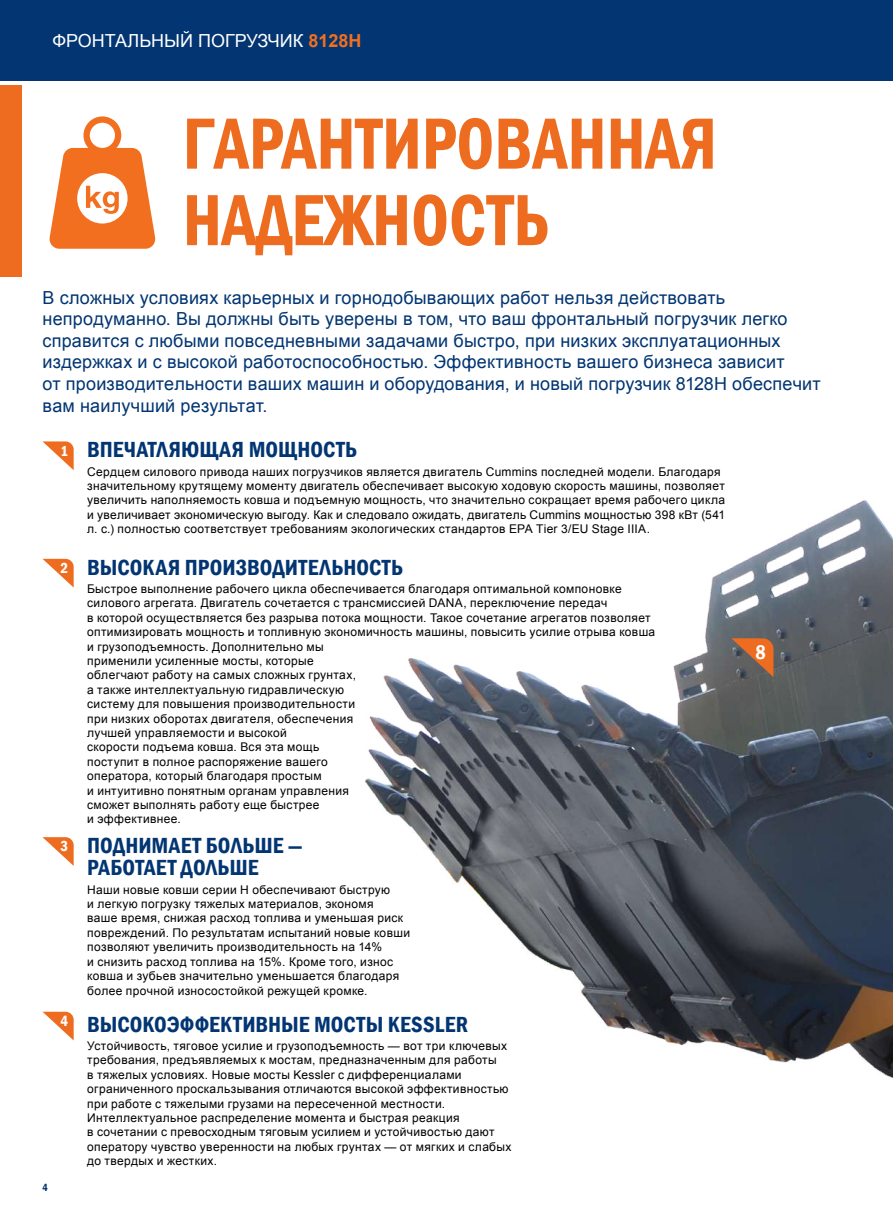
<style>
.page{position:relative;width:893px;height:1212px;background:#fff}
.page>*{position:absolute;margin:0;border:0;box-sizing:border-box;transform-origin:0 0}
.t1{font:600 condensed 75px/76.5px "Franklin Gothic";color:#ed6c1f;scale:.9 1}
.t2{font:600 condensed 22.5px/22.5px "Franklin Gothic";letter-spacing:.01em;color:#023572}
.t3{font:600 condensed 20.25px "Franklin Gothic";color:#fff}
.t4{font:18px/21.6px "Arial";letter-spacing:.01em;color:#023572}
.t5{font:18px "Arial";color:#fff}
.t6{font:600 condensed 15px "Franklin Gothic";color:#fff}
.t7{font:12px/14.4px "Arial";letter-spacing:.03em;color:#000}
.t8{font:600 condensed 10.5px "Franklin Gothic";color:#023572}
.s1{font-weight:700;color:#f36f20}
</style>
<div class="page">
<div style="left:0;top:0;width:893px;height:81px;background:#023572"></div>
<img style="left:366px;top:500px;width:527px;height:578px">
<svg style="left:731px;top:638px;width:42px;height:39px;background:#a16542"></svg>
<div style="left:0;top:85px;width:21px;height:191px;background:#ed6c1f"></div>
<svg style="left:43px;top:441px;width:31px;height:29px"></svg>
<svg style="left:43px;top:559px;width:31px;height:28px"></svg>
<svg style="left:43px;top:837px;width:31px;height:29px"></svg>
<svg style="left:50px;top:116px;width:105px;height:133px"></svg>
<svg style="left:43px;top:1012px;width:31px;height:28px"></svg>
<h3 class="t5" style="left:53px;top:29px;width:310px">ФРОНТАЛЬНЫЙ ПОГРУЗЧИК <span class="s1">8128H</span></h3>
<h1 class="t1" style="left:183px;top:104px;width:595px">ГАРАНТИРОВАННАЯ<br>НАДЕЖНОСТЬ</h1>
<p class="t4" style="left:43px;top:287px;width:780px">В сложных условиях карьерных и горнодобывающих работ нельзя действовать непродуманно. Вы должны быть уверены в том, что ваш фронтальный погрузчик легко справится с любыми повседневными задачами быстро, при низких эксплуатационных издержках и с высокой работоспособностью. Эффективность вашего бизнеса зависит<br>от производительности ваших машин и оборудования, и новый погрузчик 8128H обеспечит вам наилучший результат.</p>
<p class="t8" style="left:43px;top:1180px;width:7px">4</p>
<p class="t6" style="left:60px;top:440px;width:9px">1</p>
<h2 class="t2" style="left:87px;top:438px;width:271px">ВПЕЧАТЛЯЮЩАЯ МОЩНОСТЬ</h2>
<p class="t7" style="left:87px;top:464px;width:639px">Сердцем силового привода наших погрузчиков является двигатель Cummins последней модели. Благодаря значительному крутящему моменту двигатель обеспечивает высокую ходовую скорость машины, позволяет увеличить наполняемость ковша и подъемную мощность, что значительно сокращает время рабочего цикла и увеличивает экономическую выгоду. Как и следовало ожидать, двигатель Cummins мощностью 398 кВт (541 л. с.) полностью соответствует требованиям экологических стандартов EPA Tier 3/EU Stage IIIA.</p>
<p class="t6" style="left:60px;top:558px;width:9px">2</p>
<h2 class="t2" style="left:87px;top:555px;width:317px">ВЫСОКАЯ ПРОИЗВОДИТЕЛЬНОСТЬ</h2>
<p class="t7" style="left:87px;top:582px;width:570px">Быстрое выполнение рабочего цикла обеспечивается благодаря оптимальной компоновке силового агрегата. Двигатель сочетается с трансмиссией DANA, переключение передач<br>в которой осуществляется без разрыва потока мощности. Такое сочетание агрегатов позволяет оптимизировать мощность и топливную экономичность машины, повысить усилие отрыва ковша и грузоподъемность. Дополнительно мы<br>применили усиленные мосты, которые<br>облегчают работу на самых сложных грунтах,<br>а также интеллектуальную гидравлическую<br>систему для повышения производительности<br>при низких оборотах двигателя, обеспечения<br>лучшей управляемости и высокой<br>скорости подъема ковша. Вся эта мощь<br>поступит в полное распоряжение вашего<br>оператора, который благодаря простым<br>и интуитивно понятным органам управления<br>сможет выполнять работу еще быстрее<br>и эффективнее.</p>
<p class="t6" style="left:60px;top:836px;width:9px">3</p>
<h2 class="t2" style="left:87px;top:834px;width:217px">ПОДНИМАЕТ БОЛЬШЕ —<br>РАБОТАЕТ ДОЛЬШЕ</h2>
<p class="t7" style="left:87px;top:882px;width:324px">Наши новые ковши серии H обеспечивают быструю<br>и легкую погрузку тяжелых материалов, экономя<br>ваше время, снижая расход топлива и уменьшая риск повреждений. По результатам испытаний новые ковши позволяют увеличить производительность на 14%<br>и снизить расход топлива на 15%. Кроме того, износ ковша и зубьев значительно уменьшается благодаря более прочной износостойкой режущей кромке.</p>
<h2 class="t2" style="left:60px;top:1013px;width:409px"><sup>4</sup> ВЫСОКОЭФФЕКТИВНЫЕ МОСТЫ KESSLER</h2>
<p class="t7" style="left:87px;top:1039px;width:426px">Устойчивость, тяговое усилие и грузоподъемность — вот три ключевых требования, предъявляемых к мостам, предназначенным для работы<br>в тяжелых условиях. Новые мосты Kessler с дифференциалами ограниченного проскальзывания отличаются высокой эффективностью при работе с тяжелыми грузами на пересеченной местности.<br>Интеллектуальное распределение момента и быстрая реакция<br>в сочетании с превосходным тяговым усилием и устойчивостью дают оператору чувство уверенности на любых грунтах — от мягких и слабых до твердых и жестких.</p>
<h3 class="t3" style="left:755px;top:638px;width:12px">8</h3>
</div>
